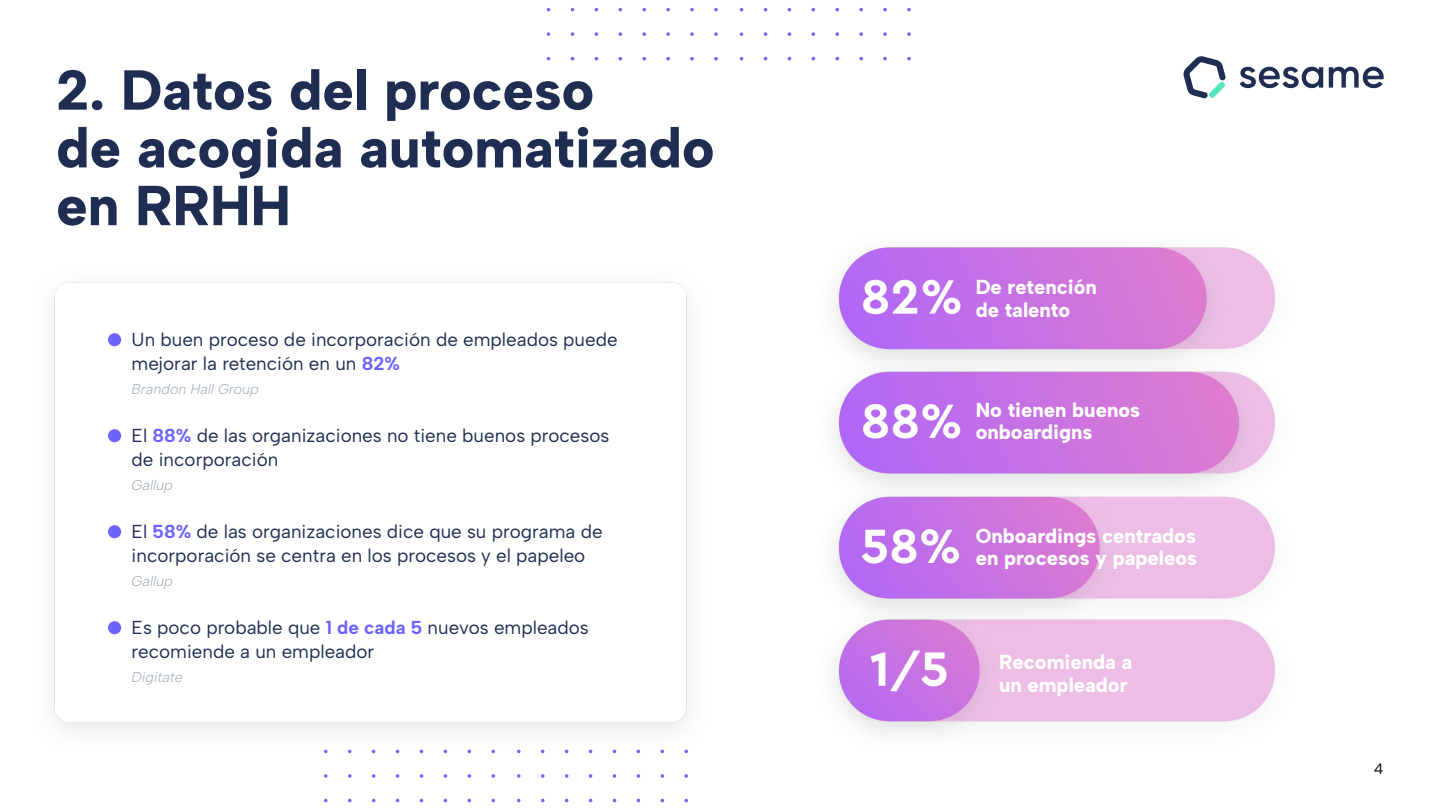
<style>
.page{position:relative;width:1440px;height:810px;background:#fff}
.page>*{position:absolute;margin:0;border:0;box-sizing:border-box;transform-origin:0 0}
.t1{font:56.25px/57.8px "Albert Sans";color:#1f2d52}
.t2{font:20.25px/22.5px "Albert Sans";color:#fff}
.t3{font:18.75px/24px "Albert Sans";color:#1f2d52}
.t4{font:15px "Albert Sans";color:#000}
.t5{font:italic 14.25px "Albert Sans";color:#a1afbc}
.s1{color:#6c63ff}
</style>
<div class="page">
<svg style="left:1240px;top:66px;width:83px;height:22px"></svg>
<svg style="left:1329px;top:67px;width:55px;height:21px"></svg>
<svg style="left:1184px;top:56px;width:42px;height:42px"></svg>
<img style="left:53px;top:282px;width:635px;height:472px">
<img style="left:834px;top:247px;width:441px;height:489px">
<div style="left:108px;top:333px;width:13px;height:13px;background:#6c63ff;border-radius:50%"></div>
<div style="left:108px;top:429px;width:13px;height:13px;background:#6c63ff;border-radius:50%"></div>
<div style="left:108px;top:525px;width:13px;height:13px;background:#6c63ff;border-radius:50%"></div>
<div style="left:108px;top:621px;width:13px;height:13px;background:#6c63ff;border-radius:50%"></div>
<svg style="left:517px;top:774px;width:4px;height:4px"></svg>
<svg style="left:517px;top:798px;width:4px;height:5px"></svg>
<svg style="left:541px;top:774px;width:4px;height:4px"></svg>
<svg style="left:565px;top:774px;width:3px;height:4px"></svg>
<svg style="left:589px;top:774px;width:3px;height:4px"></svg>
<svg style="left:613px;top:774px;width:3px;height:4px"></svg>
<svg style="left:637px;top:774px;width:3px;height:4px"></svg>
<svg style="left:660px;top:774px;width:4px;height:4px"></svg>
<svg style="left:684px;top:774px;width:4px;height:4px"></svg>
<svg style="left:517px;top:749px;width:4px;height:5px"></svg>
<svg style="left:660px;top:750px;width:4px;height:3px"></svg>
<svg style="left:684px;top:750px;width:4px;height:3px"></svg>
<svg style="left:541px;top:799px;width:4px;height:3px"></svg>
<svg style="left:660px;top:799px;width:4px;height:3px"></svg>
<svg style="left:684px;top:799px;width:4px;height:3px"></svg>
<svg style="left:324px;top:774px;width:4px;height:4px"></svg>
<svg style="left:324px;top:798px;width:4px;height:5px"></svg>
<svg style="left:348px;top:774px;width:4px;height:4px"></svg>
<svg style="left:372px;top:774px;width:3px;height:4px"></svg>
<svg style="left:396px;top:774px;width:3px;height:4px"></svg>
<svg style="left:420px;top:774px;width:3px;height:4px"></svg>
<svg style="left:444px;top:774px;width:3px;height:4px"></svg>
<svg style="left:467px;top:774px;width:4px;height:4px"></svg>
<svg style="left:491px;top:774px;width:4px;height:4px"></svg>
<svg style="left:324px;top:749px;width:4px;height:5px"></svg>
<svg style="left:467px;top:750px;width:4px;height:3px"></svg>
<svg style="left:491px;top:750px;width:4px;height:3px"></svg>
<svg style="left:348px;top:799px;width:4px;height:3px"></svg>
<svg style="left:467px;top:799px;width:4px;height:3px"></svg>
<svg style="left:491px;top:799px;width:4px;height:3px"></svg>
<svg style="left:740px;top:8px;width:3px;height:4px"></svg>
<svg style="left:740px;top:32px;width:3px;height:4px"></svg>
<svg style="left:740px;top:57px;width:3px;height:4px"></svg>
<svg style="left:835px;top:8px;width:4px;height:3px"></svg>
<svg style="left:859px;top:8px;width:4px;height:3px"></svg>
<svg style="left:883px;top:8px;width:4px;height:3px"></svg>
<svg style="left:907px;top:8px;width:4px;height:3px"></svg>
<svg style="left:764px;top:32px;width:3px;height:4px"></svg>
<svg style="left:788px;top:32px;width:3px;height:4px"></svg>
<svg style="left:812px;top:32px;width:3px;height:4px"></svg>
<svg style="left:835px;top:32px;width:4px;height:4px"></svg>
<svg style="left:859px;top:32px;width:4px;height:4px"></svg>
<svg style="left:883px;top:32px;width:4px;height:4px"></svg>
<svg style="left:907px;top:32px;width:4px;height:4px"></svg>
<svg style="left:788px;top:57px;width:3px;height:4px"></svg>
<svg style="left:835px;top:57px;width:4px;height:4px"></svg>
<svg style="left:859px;top:57px;width:4px;height:3px"></svg>
<svg style="left:883px;top:57px;width:4px;height:3px"></svg>
<svg style="left:907px;top:57px;width:4px;height:3px"></svg>
<svg style="left:547px;top:8px;width:3px;height:4px"></svg>
<svg style="left:547px;top:32px;width:3px;height:4px"></svg>
<svg style="left:547px;top:57px;width:3px;height:4px"></svg>
<svg style="left:642px;top:8px;width:4px;height:3px"></svg>
<svg style="left:666px;top:8px;width:4px;height:3px"></svg>
<svg style="left:690px;top:8px;width:4px;height:3px"></svg>
<svg style="left:714px;top:8px;width:4px;height:3px"></svg>
<svg style="left:571px;top:32px;width:3px;height:4px"></svg>
<svg style="left:595px;top:32px;width:3px;height:4px"></svg>
<svg style="left:619px;top:32px;width:3px;height:4px"></svg>
<svg style="left:642px;top:32px;width:4px;height:4px"></svg>
<svg style="left:666px;top:32px;width:4px;height:4px"></svg>
<svg style="left:690px;top:32px;width:4px;height:4px"></svg>
<svg style="left:714px;top:32px;width:4px;height:4px"></svg>
<svg style="left:595px;top:57px;width:3px;height:4px"></svg>
<svg style="left:642px;top:57px;width:4px;height:4px"></svg>
<svg style="left:666px;top:57px;width:4px;height:3px"></svg>
<svg style="left:690px;top:57px;width:4px;height:3px"></svg>
<svg style="left:714px;top:57px;width:4px;height:3px"></svg>
<p class="t1" style="left:56px;top:61px;width:660px">2. Datos del proceso<br>de acogida automatizado en RRHH</p>
<p class="t3" style="left:132px;top:328px;width:488px">Un buen proceso de incorporación de empleados puede mejorar la retención en un <span class="s1">82%</span></p>
<p class="t5" style="left:132px;top:381px;width:129px">Brandon Hall Group</p>
<p class="t3" style="left:132px;top:424px;width:479px">El <span class="s1">88%</span> de las organizaciones no tiene buenos procesos de incorporación</p>
<p class="t5" style="left:132px;top:477px;width:43px">Gallup</p>
<p class="t3" style="left:132px;top:520px;width:473px">El <span class="s1">58%</span> de las organizaciones dice que su programa de incorporación se centra en los procesos y el papeleo</p>
<p class="t5" style="left:132px;top:573px;width:43px">Gallup</p>
<p class="t3" style="left:132px;top:616px;width:459px">Es poco probable que <span class="s1">1 de cada 5</span> nuevos empleados recomiende a un empleador</p>
<p class="t5" style="left:132px;top:669px;width:53px">Digitate</p>
<p class="t2" style="left:976px;top:276px;width:123px">De retención de talento</p>
<p class="t2" style="left:976px;top:398px;width:166px">No tienen buenos onboardigns</p>
<p class="t2" style="left:976px;top:524px;width:223px">Onboardings centrados en procesos y papeleos</p>
<p class="t2" style="left:999px;top:651px;width:135px">Recomienda a un empleador</p>
<p class="t4" style="left:1374px;top:760px;width:11px">4</p>
</div>
